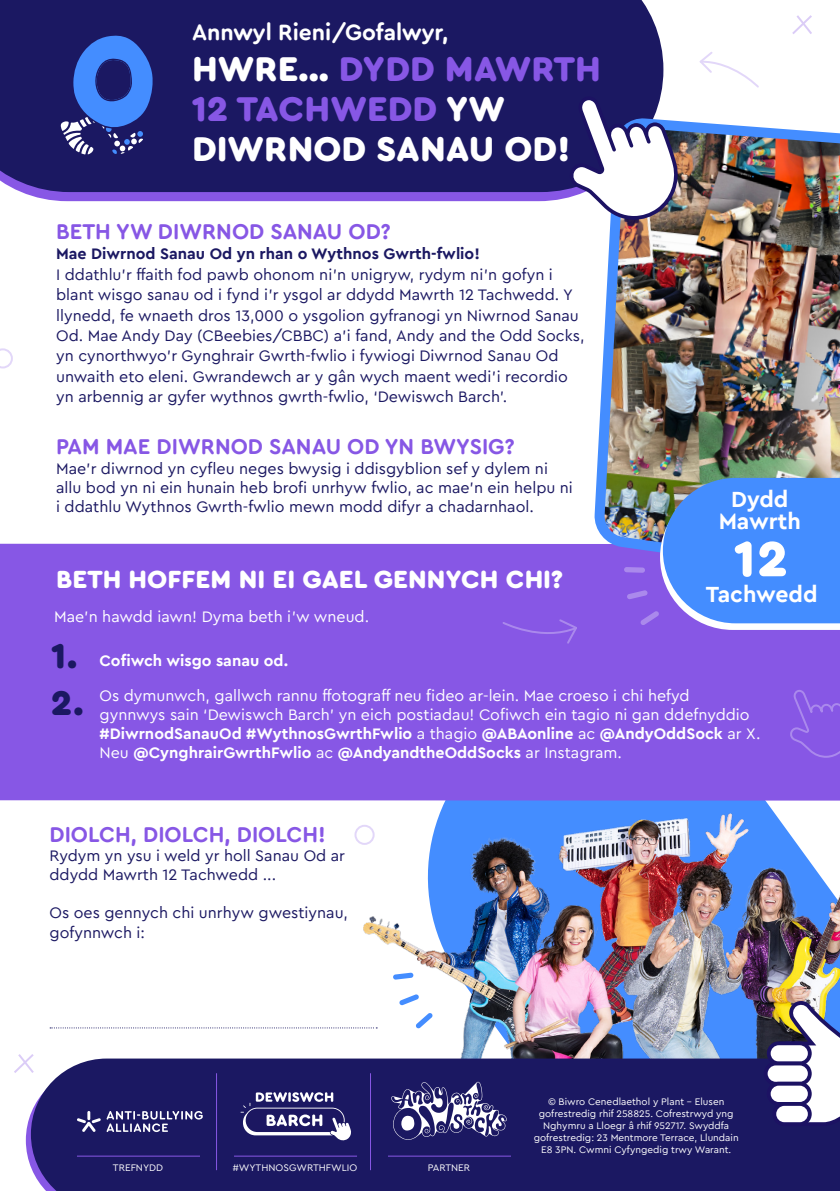
<style>
.page{position:relative;width:840px;height:1191px;background:#fff}
.page>*{position:absolute;margin:0;border:0;box-sizing:border-box;transform-origin:0 0}
.t1{font:900 51.8px "Cera Round Pro";color:#fff}
.t2{font:900 36px/40px "Cera Round Pro";color:#fff}
.t3{font:900 36px "Cera Round Pro";color:#1b1862}
.t4{font:900 26px "Cera Round Pro";color:#fff}
.t5{font:700 23px/22px "Cera Pro";color:#fff;text-align:center}
.t6{font:700 22.8px "Cera Round Pro";color:#fff}
.t7{font:700 22px "Cera Round Pro";color:#8757e5}
.t8{font:16px/20.4px "Cera Pro";color:#1b1862}
.t9{font:16px/19.2px "Cera Pro";color:#fff}
.t10{font:700 16px "Cera Pro";color:#1b1862}
.t11{font:700 16px "Cera Pro";color:#fff}
.t12{font:10px/12px "Cera Pro";color:#fff;text-align:center}
.s1{color:#8757e5}
.s2{font-weight:700}
</style>
<div class="page">
<svg style="left:21px;top:192px;width:546px;height:9px;background:#8a5ce4"></svg>
<div style="left:0;top:0;width:663px;height:192px;background:#1b1862"></div>
<div style="left:0;top:544px;width:839px;height:256px;background:#8757e5"></div>
<svg style="left:59px;top:34px;width:95px;height:123px;background:#3650a6"></svg>
<svg style="left:50px;top:1027px;width:288px;height:1px"></svg>
<img style="left:594px;top:121px;width:245px;height:427px">
<img style="left:338px;top:800px;width:501px;height:258px">
<svg style="left:626px;top:478px;width:213px;height:152px;background:#5a8beb"></svg>
<svg style="left:567px;top:96px;width:111px;height:124px"></svg>
<svg style="left:699px;top:52px;width:60px;height:36px"></svg>
<svg style="left:0;top:348px;width:13px;height:20px"></svg>
<div style="left:354px;top:824px;width:20px;height:21px;border:2px solid #a07aeb;border-radius:50%"></div>
<svg style="left:790px;top:690px;width:49px;height:68px"></svg>
<svg style="left:502px;top:619px;width:75px;height:25px"></svg>
<svg style="left:792px;top:15px;width:20px;height:19px"></svg>
<svg style="left:14px;top:1054px;width:20px;height:19px"></svg>
<div style="left:31px;top:1058px;width:808px;height:133px;background:#1b1862"></div>
<hr style="left:77px;top:1155px;width:123px;height:1px;background:#8757e5">
<hr style="left:216px;top:1073px;width:1px;height:97px;background:#8757e5">
<hr style="left:370px;top:1073px;width:1px;height:97px;background:#8757e5">
<hr style="left:234px;top:1155px;width:123px;height:1px;background:#8757e5">
<hr style="left:388px;top:1155px;width:122px;height:1px;background:#8757e5">
<svg style="left:391px;top:1081px;width:115px;height:58px"></svg>
<svg style="left:77px;top:1111px;width:126px;height:21px;background:#545289"></svg>
<svg style="left:240px;top:1092px;width:111px;height:49px"></svg>
<svg style="left:763px;top:999px;width:76px;height:127px"></svg>
<h3 class="t6" style="left:192px;top:16px;width:258px">Annwyl Rieni/Gofalwyr,</h3>
<h2 class="t2" style="left:192px;top:47px;width:410px">HWRE... <span class="s1">DYDD MAWRTH<br>12 TACHWEDD</span> YW<br>DIWRNOD SANAU OD!</h2>
<h3 class="t7" style="left:56px;top:216px;width:336px">BETH YW DIWRNOD SANAU OD?</h3>
<p class="t10" style="left:56px;top:243px;width:425px">Mae Diwrnod Sanau Od yn rhan o Wythnos Gwrth-fwlio!</p>
<p class="t8" style="left:56px;top:263px;width:529px">I ddathlu’r ffaith fod pawb ohonom ni’n unigryw, rydym ni’n gofyn i blant wisgo sanau od i fynd i’r ysgol ar ddydd Mawrth 12 Tachwedd. Y llynedd, fe wnaeth dros 13,000 o ysgolion gyfranogi yn Niwrnod Sanau Od. Mae Andy Day (CBeebies/CBBC) a’i fand, Andy and the Odd Socks, yn cynorthwyo’r Gynghrair Gwrth-fwlio i fywiogi Diwrnod Sanau Od unwaith eto eleni. Gwrandewch ar y gân wych maent wedi’i recordio yn arbennig ar gyfer wythnos gwrth-fwlio, ‘Dewiswch Barch’.</p>
<h3 class="t7" style="left:56px;top:431px;width:459px">PAM MAE DIWRNOD SANAU OD YN BWYSIG?</h3>
<p class="t8" style="left:56px;top:458px;width:518px;line-height:19.2px">Mae’r diwrnod yn cyfleu neges bwysig i ddisgyblion sef y dylem ni allu bod yn ni ein hunain heb brofi unrhyw fwlio, ac mae’n ein helpu ni i ddathlu Wythnos Gwrth-fwlio mewn modd difyr a chadarnhaol.</p>
<h3 class="t4" style="left:56px;top:560px;width:508px">BETH HOFFEM NI EI GAEL GENNYCH CHI?</h3>
<p class="t9" style="left:54px;top:606px;width:316px">Mae’n hawdd iawn! Dyma beth i’w wneud.</p>
<h3 class="t5" style="left:718px;top:488px;width:84px">Dydd<br>Mawrth</h3>
<h1 class="t1" style="left:733px;top:522px;width:55px">12</h1>
<h3 class="t5" style="left:705px;top:582px;width:113px">Tachwedd</h3>
<h2 class="t3" style="left:51px;top:630px;width:27px">1.</h2>
<p class="t11" style="left:99px;top:650px;width:190px">Cofiwch wisgo sanau od.</p>
<h2 class="t3" style="left:51px;top:677px;width:34px">2.</h2>
<p class="t9" style="left:99px;top:685px;width:662px">Os dymunwch, gallwch rannu ffotograff neu fideo ar-lein. Mae croeso i chi hefyd<br>gynnwys sain ‘Dewiswch Barch’ yn eich postiadau! Cofiwch ein tagio ni gan ddefnyddio <span class="s2">#DiwrnodSanauOd #WythnosGwrthFwlio</span> a thagio <span class="s2">@ABAonline</span> ac <span class="s2">@AndyOddSock</span> ar X.<br>Neu <span class="s2">@CynghrairGwrthFwlio</span> ac <span class="s2">@AndyandtheOddSocks</span> ar Instagram.</p>
<h3 class="t7" style="left:49px;top:819px;width:278px">DIOLCH, DIOLCH, DIOLCH!</h3>
<p class="t8" style="left:49px;top:845px;width:297px;line-height:19.2px">Rydym yn ysu i weld yr holl Sanau Od ar ddydd Mawrth 12 Tachwedd ...</p>
<p class="t8" style="left:49px;top:902px;width:300px;line-height:19.2px">Os oes gennych chi unrhyw gwestiynau, gofynnwch i:</p>
<p class="t12" style="left:113px;top:1161px;width:52px">TREFNYDD</p>
<p class="t12" style="left:233px;top:1161px;width:126px">#WYTHNOSGWRTHFWLIO</p>
<p class="t12" style="left:427px;top:1161px;width:44px">PARTNER</p>
<p class="t12" style="left:533px;top:1094px;width:206px">© Biwro Cenedlaethol y Plant – Elusen gofrestredig rhif 258825. Cofrestrwyd yng Nghymru a Lloegr â rhif 952717. Swyddfa gofrestredig: 23 Mentmore Terrace, Llundain E8 3PN. Cwmni Cyfyngedig trwy Warant.</p>
</div>
